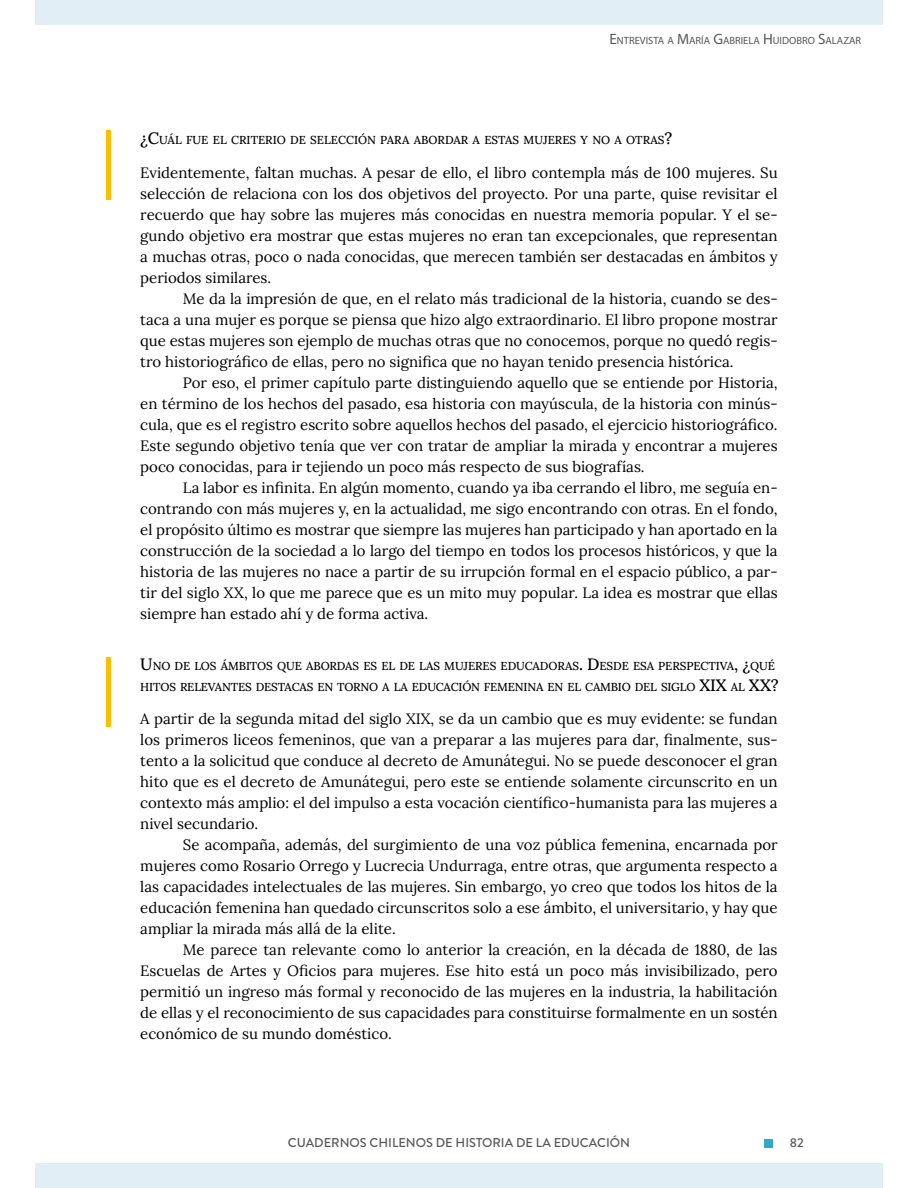
<style>
.page{position:relative;width:918px;height:1188px;background:#fff}
.page>*{position:absolute;margin:0;border:0;box-sizing:border-box;transform-origin:0 0}
.cche-body{font:15px/21px "Lora";color:#000;text-align:justify}
.cche-body-i{font:15px/21px "Lora";color:#000;text-align:justify}
.t1{font:500 12.75px "Brandon Grotesque";color:#575756}
.sub-1-entrevista{font:500 11.55px/21px "Lora";letter-spacing:-.01em;color:#000}
.t2{font:10.5px "Myriad Pro";color:#575756}
.s1{font-size:15px}
.s2{font-size:16.5px}
</style>
<div class="page">
<div style="left:35px;top:0;width:848px;height:25px;background:#e1eef5"></div>
<div style="left:35px;top:1164px;width:848px;height:24px;background:#e1eef5"></div>
<div style="left:764px;top:1139px;width:9px;height:9px;background:#30a8c7"></div>
<div style="left:106px;top:130px;width:5px;height:70px;background:#fcbe00"></div>
<div style="left:106px;top:657px;width:5px;height:70px;background:#fcbe00"></div>
<p class="t2" style="left:610px;top:34px;width:253px"><span class="s1">E</span>NTREVISTA A <span class="s1">M</span>ARÍA <span class="s1">G</span>ABRIELA <span class="s1">H</span>UIDOBRO <span class="s1">S</span>ALAZAR</p>
<p class="sub-1-entrevista" style="left:140px;top:129px;width:534px"><span class="s2">¿C</span>UÁL FUE EL CRITERIO DE SELECCIÓN PARA ABORDAR A ESTAS MUJERES Y NO A OTRAS<span class="s2">?</span></p>
<p class="cche-body-i" style="left:140px;top:161px;width:639px">Evidentemente, faltan muchas. A pesar de ello, el libro contempla más de 100 mujeres. Su selección de relaciona con los dos objetivos del proyecto. Por una parte, quise revisitar el recuerdo que hay sobre las mujeres más conocidas en nuestra memoria popular. Y el se&shy;gundo objetivo era mostrar que estas mujeres no eran tan excepcionales, que representan a muchas otras, poco o nada conocidas, que merecen también ser destacadas en ámbitos y periodos similares.</p>
<p class="cche-body" style="left:140px;top:287px;width:639px;text-indent:43px">Me da la impresión de que, en el relato más tradicional de la historia, cuando se des&shy;taca a una mujer es porque se piensa que hizo algo extraordinario. El libro propone mostrar que estas mujeres son ejemplo de muchas otras que no conocemos, porque no quedó regis&shy;tro historiográfico de ellas, pero no significa que no hayan tenido presencia histórica.</p>
<p class="cche-body" style="left:140px;top:371px;width:639px;text-indent:43px">Por eso, el primer capítulo parte distinguiendo aquello que se entiende por Historia, en término de los hechos del pasado, esa historia con mayúscula, de la historia con minús&shy;cula, que es el registro escrito sobre aquellos hechos del pasado, el ejercicio historiográfico.<br>Este segundo objetivo tenía que ver con tratar de ampliar la mirada y encontrar a mujeres poco conocidas, para ir tejiendo un poco más respecto de sus biografías.</p>
<p class="cche-body" style="left:140px;top:476px;width:639px;text-indent:43px">La labor es infinita. En algún momento, cuando ya iba cerrando el libro, me seguía en&shy;contrando con más mujeres y, en la actualidad, me sigo encontrando con otras. En el fondo, el propósito último es mostrar que siempre las mujeres han participado y han aportado en la construcción de la sociedad a lo largo del tiempo en todos los procesos históricos, y que la historia de las mujeres no nace a partir de su irrupción formal en el espacio público, a par&shy;tir del siglo XX, lo que me parece que es un mito muy popular. La idea es mostrar que ellas siempre han estado ahí y de forma activa.</p>
<p class="sub-1-entrevista" style="left:140px;top:654px;width:640px"><span class="s2">U</span>NO DE LOS ÁMBITOS QUE ABORDAS ES EL DE LAS MUJERES EDUCADORAS<span class="s2">. D</span>ESDE ESA PERSPECTIVA<span class="s2">, ¿</span>QUÉ<br>HITOS RELEVANTES DESTACAS EN TORNO A LA EDUCACIÓN FEMENINA EN EL CAMBIO DEL SIGLO <span class="s2">XIX</span> AL <span class="s2">XX?</span></p>
<p class="cche-body-i" style="left:140px;top:708px;width:639px">A partir de la segunda mitad del siglo XIX, se da un cambio que es muy evidente: se fundan los primeros liceos femeninos, que van a preparar a las mujeres para dar, finalmente, sus&shy;tento a la solicitud que conduce al decreto de Amunátegui. No se puede desconocer el gran hito que es el decreto de Amunátegui, pero este se entiende solamente circunscrito en un contexto más amplio: el del impulso a esta vocación científico-humanista para las mujeres a nivel secundario.</p>
<p class="cche-body" style="left:140px;top:834px;width:639px;text-indent:43px">Se acompaña, además, del surgimiento de una voz pública femenina, encarnada por mujeres como Rosario Orrego y Lucrecia Undurraga, entre otras, que argumenta respecto a las capacidades intelectuales de las mujeres. Sin embargo, yo creo que todos los hitos de la educación femenina han quedado circunscritos solo a ese ámbito, el universitario, y hay que ampliar la mirada más allá de la elite.</p>
<p class="cche-body" style="left:140px;top:939px;width:639px;text-indent:43px">Me parece tan relevante como lo anterior la creación, en la década de 1880, de las Escuelas de Artes y Oficios para mujeres. Ese hito está un poco más invisibilizado, pero permitió un ingreso más formal y reconocido de las mujeres en la industria, la habilitación de ellas y el reconocimiento de sus capacidades para constituirse formalmente en un sostén económico de su mundo doméstico.</p>
<p class="t1" style="left:288px;top:1134px;width:344px">CUADERNOS CHILENOS DE HISTORIA DE LA EDUCACIÓN</p>
<p class="t1" style="left:790px;top:1134px;width:15px">82</p>
</div>
